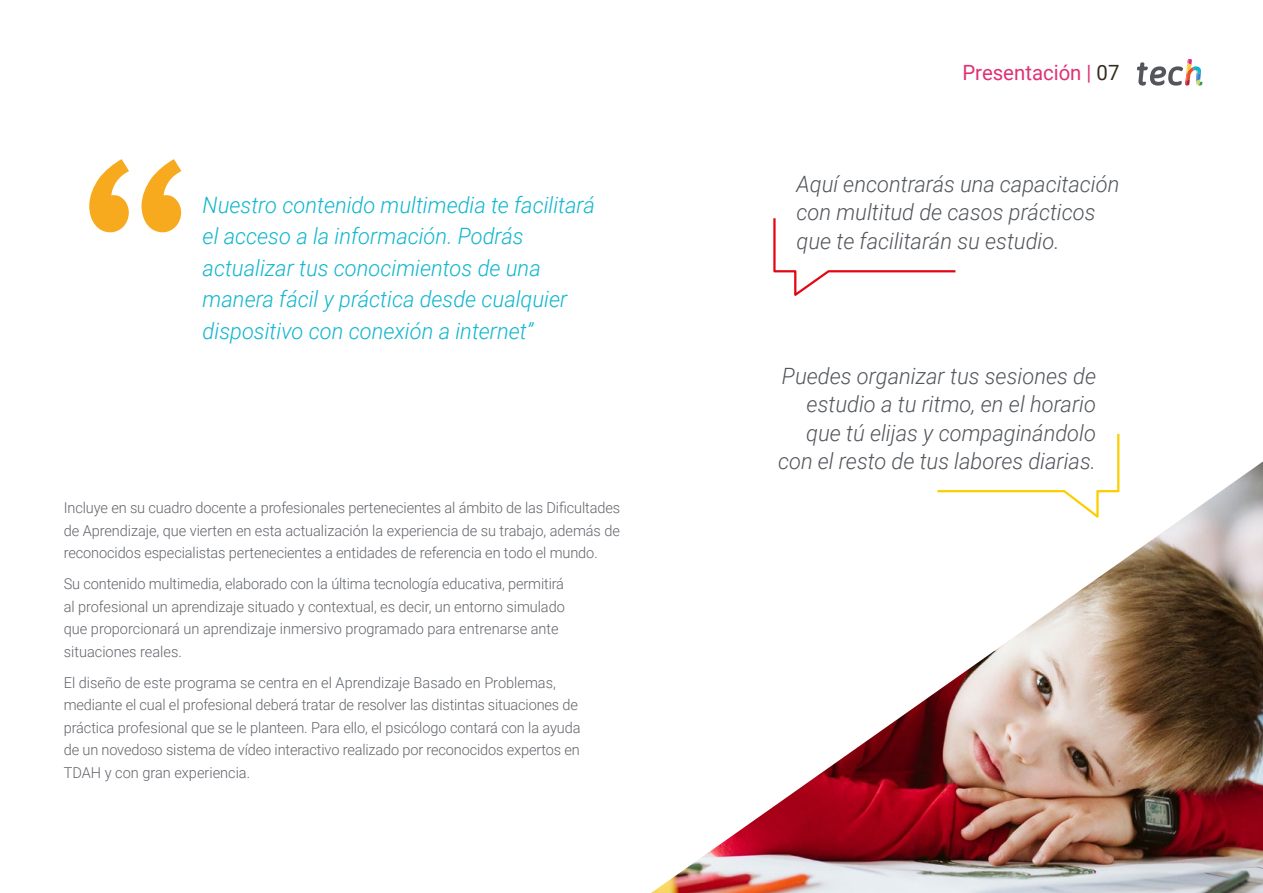
<style>
.page{position:relative;width:1263px;height:893px;background:#fff}
.page>*{position:absolute;margin:0;border:0;box-sizing:border-box;transform-origin:0 0}
.t1{font:italic 300 22.5px/28.5px "Roboto";color:#52555b;text-align:right}
.t2{font:italic 300 22.5px/31.5px "Roboto";color:#0fb6cf}
.t3{font:21px "Roboto";color:#df3174}
.t4{font:300 15px/22.5px "Roboto";letter-spacing:-.01em;color:#61646a}
.s1{color:#312e20}
</style>
<div class="page">
<svg style="left:89px;top:159px;width:92px;height:73px"></svg>
<svg style="left:1117px;top:433px;width:3px;height:28px"></svg>
<svg style="left:773px;top:218px;width:183px;height:78px"></svg>
<img style="left:651px;top:461px;width:612px;height:432px">
<svg style="left:1137px;top:59px;width:65px;height:27px"></svg>
<h1 class="t2" style="left:203px;top:188px;width:394px">Nuestro contenido multimedia te facilitará el acceso a la información. Podrás actualizar tus conocimientos de una manera fácil y práctica desde cualquier dispositivo con conexión a internet”</h1>
<p class="t4" style="left:64px;top:496px;width:558px;text-align:justify">Incluye en su cuadro docente a profesionales pertenecientes al ámbito de las Dificultades de Aprendizaje, que vierten en esta actualización la experiencia de su trabajo, además de reconocidos especialistas pertenecientes a entidades de referencia en todo el mundo.</p>
<p class="t4" style="left:64px;top:572px;width:503px">Su contenido multimedia, elaborado con la última tecnología educativa, permitirá al profesional un aprendizaje situado y contextual, es decir, un entorno simulado que proporcionará un aprendizaje inmersivo programado para entrenarse ante situaciones reales.</p>
<p class="t4" style="left:64px;top:670px;width:518px">El diseño de este programa se centra en el Aprendizaje Basado en Problemas, mediante el cual el profesional deberá tratar de resolver las distintas situaciones de práctica profesional que se le planteen. Para ello, el psicólogo contará con la ayuda de un novedoso sistema de vídeo interactivo realizado por reconocidos expertos en TDAH y con gran experiencia.</p>
<h2 class="t3" style="left:962px;top:57px;width:159px">Presentación | <span class="s1">07</span></h2>
<h1 class="t1" style="left:796px;top:169px;width:324px;text-align:left">Aquí encontrarás una capacitación con multitud de casos prácticos que te facilitarán su estudio.</h1>
<h1 class="t1" style="left:778px;top:360px;width:319px">Puedes organizar tus sesiones de estudio a tu ritmo, en el horario que tú elijas y compaginándolo con el resto de tus labores diarias.</h1>
</div>
